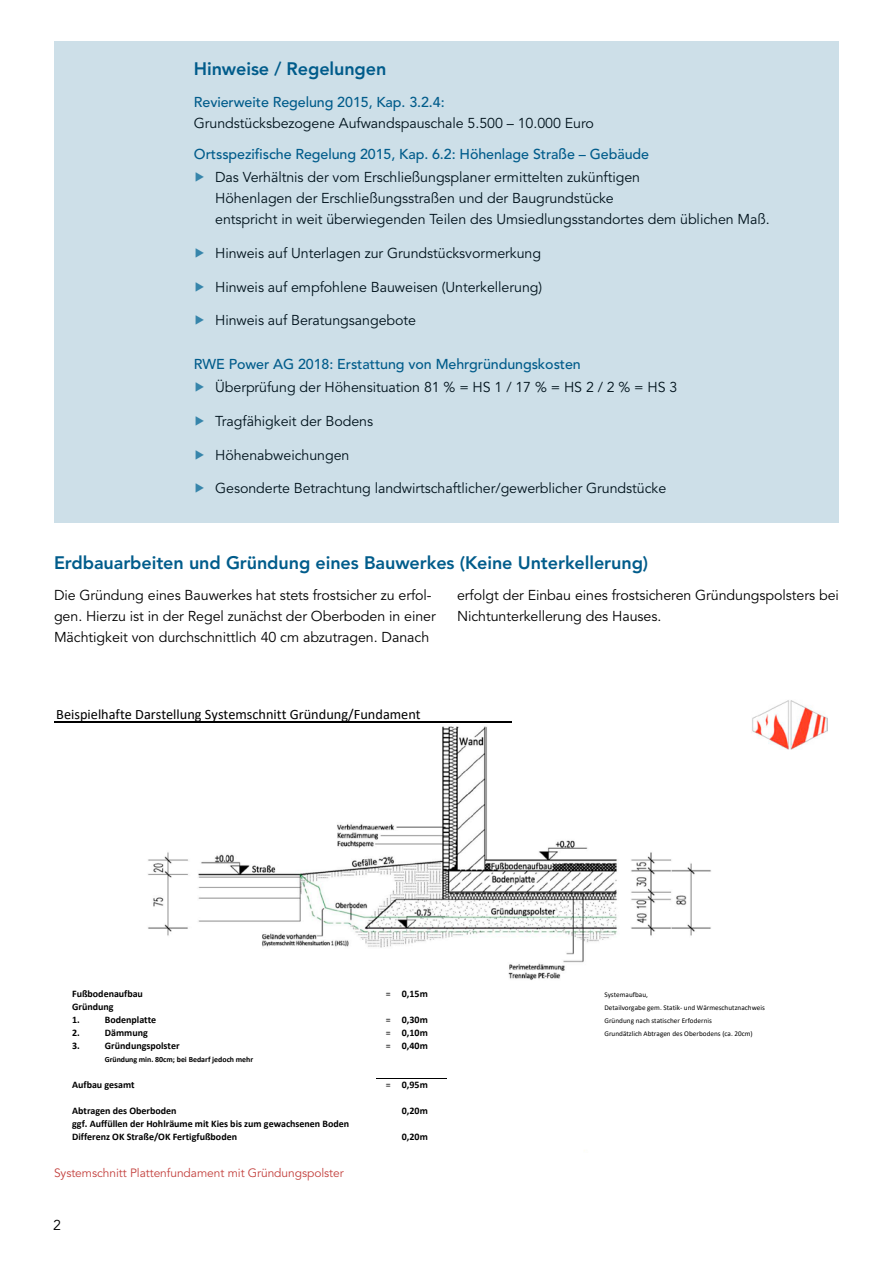
<style>
.page{position:relative;width:893px;height:1263px;background:#fff}
.page>*{position:absolute;margin:0;border:0;box-sizing:border-box;transform-origin:0 0}
.zü{font:800 18px "Avenir";letter-spacing:-.005em;color:#005c8b}
.Copy{font:14.25px/21px "Avenir";letter-spacing:-.005em;color:#000}
.Copy-2{font:500 14.25px "Avenir";letter-spacing:-.005em;color:#005c8b}
.t1{font:14.25px "Calibri";color:#000}
.Copy-3{font:12px "Avenir";letter-spacing:-.005em;color:#c3413e}
.t2{font:700 10.05px/13px "Calibri";color:#000}
.t3{font:700 7.95px "Calibri";letter-spacing:-.005em;color:#000}
.t4{font:7.2px "Calibri";letter-spacing:.005em;color:#000}
.s1{font-weight:500;color:#005c8b}
.s2{color:#4490b3}
.s3{font-weight:400}
</style>
<div class="page">
<hr style="left:54px;top:721px;width:457px;height:2px;background:#000">
<hr style="left:376px;top:1078px;width:70px;height:1px;background:#000">
<img style="left:752px;top:700px;width:76px;height:50px">
<img style="left:148px;top:726px;width:563px;height:254px">
<div style="left:54px;top:41px;width:785px;height:481px;background:#cddfe8"></div>
<p class="zü" style="left:194px;top:58px;width:194px">Hinweise / Regelungen</p>
<p class="Copy" style="left:194px;top:91px;width:401px"><span class="s1">Revierweite Regelung 2015, Kap. 3.2.4:<br></span>Grundstücksbezogene Aufwandspauschale 5.500 – 10.000 Euro</p>
<p class="Copy-2" style="left:194px;top:146px;width:457px">Ortsspezifische Regelung 2015, Kap. 6.2: Höhenlage Straße – Gebäude</p>
<p class="Copy" style="left:215px;top:167px;width:556px;text-indent:-21px"><span class="s2">▶</span> Das Verhältnis der vom Erschließungsplaner ermittelten zukünftigen<br>Höhenlagen der Erschließungsstraßen und der Baugrundstücke<br>entspricht in weit überwiegenden Teilen des Umsiedlungsstandortes dem üblichen Maß.</p>
<p class="Copy" style="left:194px;top:243px;width:349px"><span class="s2">▶</span> Hinweis auf Unterlagen zur Grundstücksvormerkung</p>
<p class="Copy" style="left:194px;top:277px;width:350px"><span class="s2">▶</span> Hinweis auf empfohlene Bauweisen (Unterkellerung)</p>
<p class="Copy" style="left:194px;top:310px;width:224px"><span class="s2">▶</span> Hinweis auf Beratungsangebote</p>
<p class="Copy-2" style="left:194px;top:356px;width:388px">RWE Power AG 2018: Erstattung von Mehrgründungskosten</p>
<p class="Copy" style="left:194px;top:377px;width:485px"><span class="s2">▶</span> Überprüfung der Höhensituation 81 % = HS 1 / 17 % = HS 2 / 2 % = HS 3</p>
<p class="Copy" style="left:194px;top:411px;width:181px"><span class="s2">▶</span> Tragfähigkeit der Bodens</p>
<p class="Copy" style="left:194px;top:445px;width:157px"><span class="s2">▶</span> Höhenabweichungen</p>
<p class="Copy" style="left:194px;top:478px;width:474px"><span class="s2">▶</span> Gesonderte Betrachtung landwirtschaftlicher/gewerblicher Grundstücke</p>
<p class="zü" style="left:54px;top:552px;width:596px">Erdbauarbeiten und Gründung eines Bauwerkes (Keine Unterkellerung)</p>
<p class="Copy" style="left:54px;top:585px;width:383px">Die Gründung eines Bauwerkes hat stets frostsicher zu erfol&shy;gen. Hierzu ist in der Regel zunächst der Oberboden in einer<br>Mächtigkeit von durchschnittlich 40 cm abzutragen. Danach</p>
<p class="Copy" style="left:457px;top:585px;width:383px">erfolgt der Einbau eines frostsicheren Gründungspolsters bei<br>Nichtunterkellerung des Hauses.</p>
<p class="t1" style="left:56px;top:704px;width:366px">Beispielhafte Darstellung Systemschnitt Gründung/Fundament</p>
<p class="t2" style="left:72px;top:987px;width:72px">Fußbodenaufbau</p>
<p class="t2" style="left:386px;top:987px;width:43px"><span class="s3">=</span> 0,15m</p>
<p class="t4" style="left:604px;top:989px;width:45px">Systemaufbau,</p>
<p class="t2" style="left:72px;top:1000px;width:43px">Gründung</p>
<p class="t4" style="left:604px;top:1003px;width:162px">Detailvorgabe gem. Statik- und Wärmeschutznachweis</p>
<p class="t2" style="left:72px;top:1013px;width:9px">1.</p>
<p class="t2" style="left:105px;top:1013px;width:53px">Bodenplatte</p>
<p class="t2" style="left:386px;top:1013px;width:43px"><span class="s3">=</span> 0,30m</p>
<p class="t4" style="left:604px;top:1016px;width:109px">Gründung nach statischer Erfodernis</p>
<p class="t2" style="left:72px;top:1026px;width:9px">2.</p>
<p class="t2" style="left:105px;top:1026px;width:44px">Dämmung</p>
<p class="t2" style="left:386px;top:1026px;width:43px"><span class="s3">=</span> 0,10m</p>
<p class="t4" style="left:604px;top:1029px;width:150px">Grundätzlich Abtragen des Oberbodens (ca. 20cm)</p>
<p class="t2" style="left:72px;top:1039px;width:9px">3.</p>
<p class="t2" style="left:105px;top:1039px;width:76px">Gründungspolster</p>
<p class="t2" style="left:386px;top:1039px;width:43px"><span class="s3">=</span> 0,40m</p>
<p class="t3" style="left:105px;top:1054px;width:150px">Gründung min. 80cm; bei Bedarf jedoch mehr</p>
<p class="t2" style="left:72px;top:1078px;width:64px">Aufbau gesamt</p>
<p class="t2" style="left:386px;top:1078px;width:43px"><span class="s3">=</span> 0,95m</p>
<p class="t2" style="left:72px;top:1104px;width:106px">Abtragen des Oberboden</p>
<p class="t2" style="left:402px;top:1104px;width:28px">0,20m</p>
<p class="t2" style="left:72px;top:1117px;width:278px">ggf. Auffüllen der Hohlräume mit Kies bis zum gewachsenen Boden<br>Differenz OK Straße/OK Fertigfußboden</p>
<p class="t2" style="left:402px;top:1130px;width:28px">0,20m</p>
<p class="Copy-3" style="left:54px;top:1166px;width:291px">Systemschnitt Plattenfundament mit Gründungspolster</p>
<p class="Copy" style="left:53px;top:1215px;width:9px">2</p>
</div>
